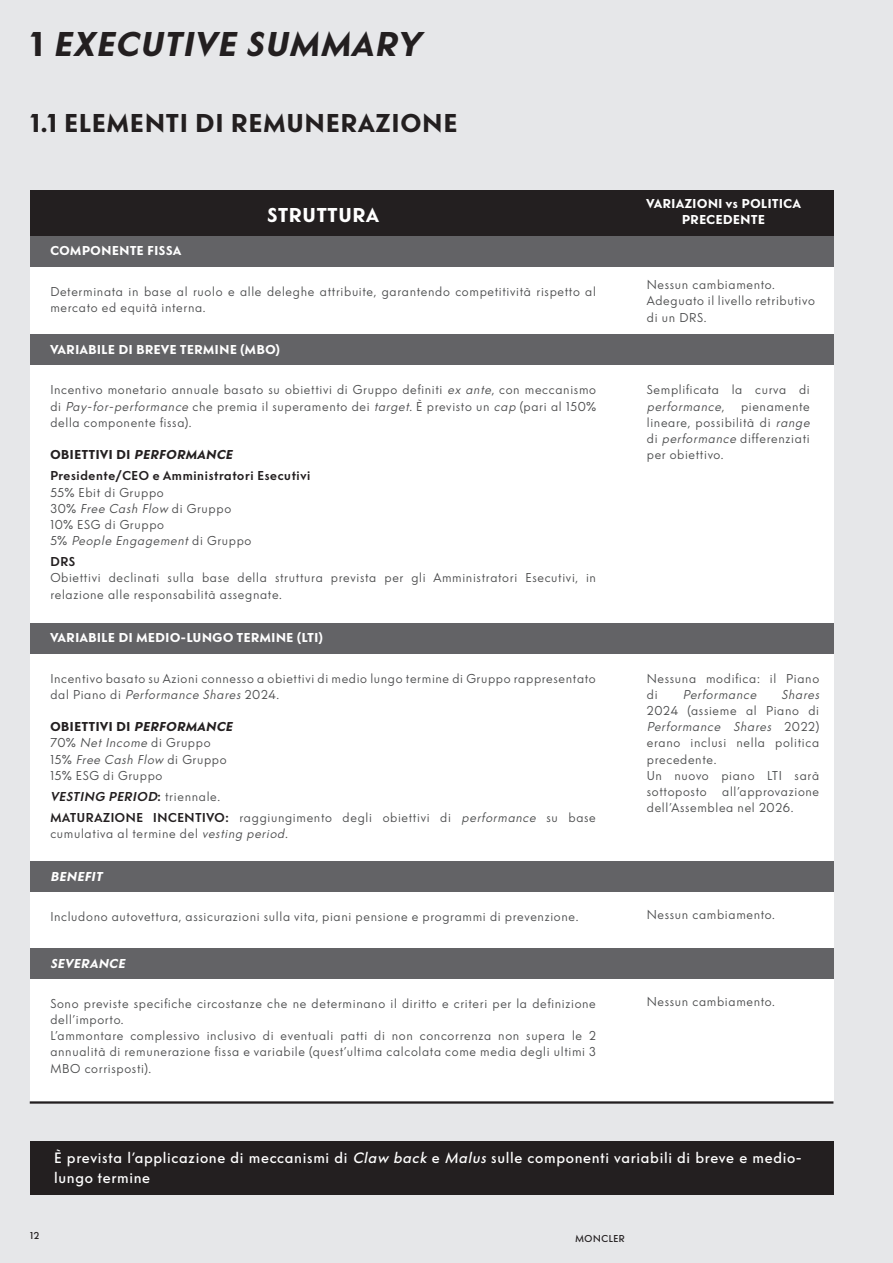
<style>
.page{position:relative;width:893px;height:1263px;background:#e6e7e9}
.page>*{position:absolute;margin:0;border:0;box-sizing:border-box;transform-origin:0 0}
.t1{font:italic 700 36px "Moncler Gothic";color:#231f20}
.t2{font:700 27px "Moncler Gothic";color:#231f20}
.t3{font:700 21px "Moncler Gothic";color:#fff}
.t4{font:500 15.75px/19.5px "Moncler Gothic";color:#fff}
.t5{font:13.5px/16.2px "Moncler Gothic";color:#4b4c4d}
.t6{font:700 13.5px "Moncler Gothic";color:#fff}
.t7{font:italic 13.5px "Moncler Gothic";color:#4b4c4d}
.t8{font:700 13.5px "Moncler Gothic";color:#231f20}
.t9{font:600 13.5px "Moncler Gothic";color:#231f20}
.t10{font:italic 600 13.5px "Moncler Gothic";color:#231f20}
.t11{font:italic 700 13.5px "Moncler Gothic";color:#fff}
.t12{font:500 10.5px "Moncler Gothic";color:#231f20}
.s1{font-style:normal}
.s2{font-style:italic}
.s3{font-weight:400;font-style:normal;color:#4b4c4d}
.s4{font-weight:600;color:#231f20}
</style>
<div class="page">
<hr style="left:30px;top:1101px;width:803px;height:3px;background:#231f20">
<div style="left:30px;top:255px;width:803px;height:846px;background:#fff"></div>
<div style="left:30px;top:190px;width:803px;height:46px;background:#231f20"></div>
<div style="left:30px;top:236px;width:803px;height:30px;background:#636366"></div>
<div style="left:30px;top:335px;width:803px;height:30px;background:#636366"></div>
<div style="left:30px;top:623px;width:803px;height:30px;background:#636366"></div>
<div style="left:30px;top:861px;width:803px;height:30px;background:#636366"></div>
<div style="left:30px;top:948px;width:803px;height:30px;background:#636366"></div>
<div style="left:30px;top:1142px;width:803px;height:53px;background:#231f20"></div>
<p class="t1" style="left:30px;top:23px;width:400px"><span class="s1">1</span> EXECUTIVE SUMMARY</p>
<p class="t2" style="left:30px;top:108px;width:429px">1.1 ELEMENTI DI REMUNERAZIONE</p>
<p class="t6" style="left:50px;top:243px;width:133px">COMPONENTE FISSA</p>
<p class="t6" style="left:646px;top:195px;width:156px">VARIAZIONI vs POLITICA</p>
<p class="t3" style="left:267px;top:202px;width:114px">STRUTTURA</p>
<p class="t6" style="left:682px;top:211px;width:85px">PRECEDENTE</p>
<p class="t5" style="left:50px;top:283px;width:548px">Determinata in base al ruolo e alle deleghe attribuite, garantendo competitività rispetto al mercato ed equità interna.</p>
<p class="t6" style="left:50px;top:342px;width:231px">VARIABILE DI BREVE TERMINE (MBO)</p>
<p class="t5" style="left:50px;top:382px;width:548px;text-align:justify">Incentivo monetario annuale basato su obiettivi di Gruppo definiti <span class="s2">ex ante</span>, con meccanismo di <span class="s2">Pay-for-performance</span> che premia il superamento dei <span class="s2">target</span>. È previsto un <span class="s2">cap</span> (pari al 150% della componente fissa).</p>
<p class="t8" style="left:50px;top:447px;width:187px">O B I E T T I V I D I <span class="s2">PERFORMANCE</span></p>
<p class="t9" style="left:50px;top:468px;width:262px">Presidente/CEO e Amministratori Esecutivi</p>
<p class="t5" style="left:50px;top:484px;width:115px">55% Ebit di Gruppo</p>
<p class="t7" style="left:50px;top:501px;width:183px"><span class="s1">3 0%</span> Free Cash Flow <span class="s1">d i G r u p p o</span></p>
<p class="t5" style="left:50px;top:516px;width:116px">10% ESG di Gruppo</p>
<p class="t7" style="left:50px;top:533px;width:203px"><span class="s1">5%</span> People Engagement <span class="s1">d i G r u p p o</span></p>
<p class="t9" style="left:50px;top:554px;width:27px">DRS</p>
<p class="t5" style="left:50px;top:570px;width:548px">Obiettivi declinati sulla base della struttura prevista per gli Amministratori Esecutivi, in relazione alle responsabilità assegnate.</p>
<p class="t6" style="left:50px;top:630px;width:274px">VARIABILE DI MEDIO-LUNGO TERMINE (LTI)</p>
<p class="t5" style="left:50px;top:670px;width:548px">Incentivo basato su Azioni connesso a obiettivi di medio lungo termine di Gruppo rappresentato d a l P i a n o d i <span class="s2">Performance Shares</span> 2 0 24.</p>
<p class="t8" style="left:50px;top:719px;width:187px">O B I E T T I V I D I <span class="s2">PERFORMANCE</span></p>
<p class="t5" style="left:50px;top:735px;width:162px">70% <span class="s2">Net Income</span> di Gruppo</p>
<p class="t7" style="left:50px;top:752px;width:178px"><span class="s1">1 5%</span> Free Cash Flow <span class="s1">d i G r u p p o</span></p>
<p class="t5" style="left:50px;top:767px;width:114px">15% ESG di Gruppo</p>
<p class="t10" style="left:50px;top:788px;width:172px">VESTING PERIOD<span class="s1">:</span> <span class="s3">t r i e n n a l e .</span></p>
<p class="t5" style="left:50px;top:809px;width:548px"><span class="s4">MATURAZIONE INCENTIVO:</span> raggiungimento degli obiettivi di <span class="s2">performance</span> su base cumulativa al termine del <span class="s2">vesting period.</span></p>
<p class="t11" style="left:50px;top:868px;width:57px">BENEFIT</p>
<p class="t5" style="left:50px;top:908px;width:530px">Includono autovettura, assicurazioni sulla vita, piani pensione e programmi di prevenzione.</p>
<p class="t11" style="left:50px;top:955px;width:79px">SEVERANCE</p>
<p class="t5" style="left:50px;top:995px;width:548px">Sono previste specifiche circostanze che ne determinano il diritto e criteri per la definizione dell’importo.</p>
<p class="t5" style="left:50px;top:1027px;width:548px;text-align:justify">L’ammontare complessivo inclusivo di eventuali patti di non concorrenza non supera le 2 annualità di remunerazione fissa e variabile (quest’ultima calcolata come media degli ultimi 3<br>MBO corrisposti).</p>
<p class="t5" style="left:646px;top:277px;width:130px">Nessun cambiamento.</p>
<p class="t5" style="left:646px;top:293px;width:170px">Adeguato il livello retributivo di un DRS.</p>
<p class="t5" style="left:646px;top:382px;width:168px">Semplificata la curva di <span class="s2">performance</span>, p i e n a m e n te lineare, possibilità di <span class="s2">range </span>di <span class="s2">performance</span> differenziati per obiettivo.</p>
<p class="t5" style="left:646px;top:670px;width:174px">Nessuna modifica: il Piano di</p>
<p class="t7" style="left:682px;top:687px;width:78px">Performance</p>
<p class="t5" style="left:646px;top:686px;width:177px;text-indent:135px"><span class="s2">Shares<br></span>2024 (assieme al Piano di<br><span class="s2">Performance Shares</span> 2 0 2 2) erano inclusi nella politica precedente.</p>
<p class="t5" style="left:646px;top:767px;width:174px;text-align:justify">Un nuovo piano LTI sarà sottoposto all’approvazione dell’Assemblea nel 2026.</p>
<p class="t5" style="left:646px;top:906px;width:130px">Nessun cambiamento.</p>
<p class="t5" style="left:646px;top:993px;width:130px">Nessun cambiamento.</p>
<p class="t4" style="left:54px;top:1148px;width:750px">È prevista l’applicazione di meccanismi di <span class="s2">Claw back</span> e <span class="s2">Malus</span> sulle componenti variabili di breve e medio&shy;lungo termine</p>
<p class="t12" style="left:30px;top:1229px;width:11px">12</p>
<p class="t12" style="left:575px;top:1233px;width:51px">MONCLER</p>
</div>
